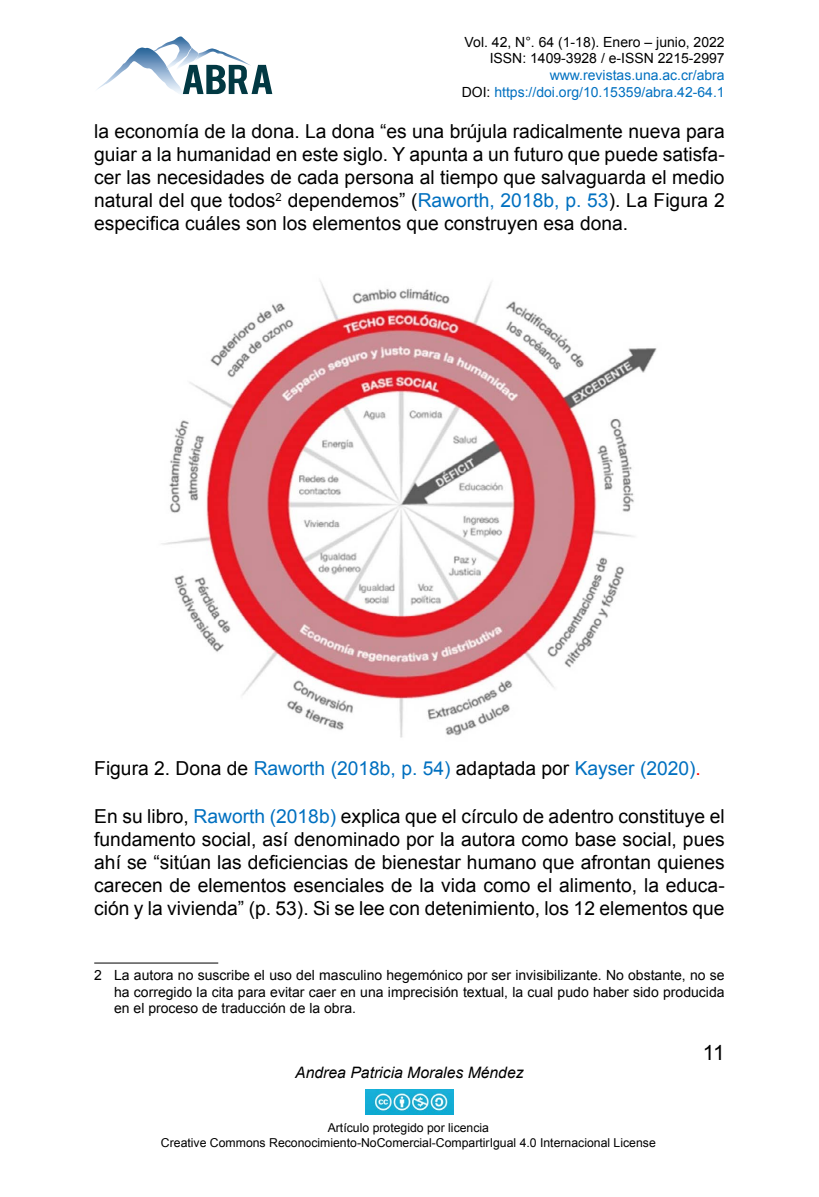
<style>
.page{position:relative;width:819px;height:1197px;background:#fff}
.page>*{position:absolute;margin:0;border:0;box-sizing:border-box;transform-origin:0 0}
.t1{font:21px "Arial";color:#000}
.t2{font:19.25px/23.1px "Arial";color:#000;text-align:justify}
.t3{font:19.25px "Arial";color:#0070c0}
.t4{font:italic 15.75px "Arial";color:#000}
.t5{font:14px/16.8px "Arial";color:#000;text-align:right}
.t6{font:14px/16.8px "Arial";color:#0070c0;text-align:right}
.t7{font:12.25px/14.7px "Arial";color:#000;text-align:center}
.s1{color:#000}
.s2{color:#0070c0}
.s3{color:#f00}
</style>
<div class="page">
<img style="left:158px;top:36px;width:36px;height:18px">
<img style="left:98px;top:48px;width:86px;height:47px">
<img style="left:154px;top:51px;width:14px;height:19px">
<img style="left:194px;top:48px;width:34px;height:6px">
<svg style="left:183px;top:54px;width:89px;height:40px"></svg>
<img style="left:366px;top:1089px;width:88px;height:26px">
<img style="left:161px;top:280px;width:496px;height:458px">
<hr style="left:94px;top:963px;width:124px;height:1px;background:#000">
<p class="t5" style="left:465px;top:33px;width:262px">Vol. 42, N°. 64 (1-18). Enero – junio, 2022<br>ISSN: 1409-3928 / e-ISSN 2215-2997</p>
<p class="t6" style="left:462px;top:67px;width:265px">www.revistas.una.ac.cr/abra<br><span class="s1">DOI:</span> https://doi.org/10.15359/abra.42-64.1</p>
<p class="t2" style="left:94px;top:120px;width:632px">la economía de la dona. La dona “es una brújula radicalmente nueva para guiar a la humanidad en este siglo. Y apunta a un futuro que puede satisfa&shy;cer las necesidades de cada persona al tiempo que salvaguarda el medio natural del que todos<sup>2</sup> dependemos” (<span class="s2">Raworth, 2018b, p. 53</span>). La Figura 2 especifica cuáles son los elementos que construyen esa dona.</p>
<p class="t3" style="left:94px;top:756px;width:608px"><span class="s1">Figura 2. Dona de</span> Raworth (2018b, p. 54) <span class="s1">adaptada por</span> Kayser (2020)<span class="s3">.</span></p>
<p class="t2" style="left:94px;top:805px;width:632px">En su libro, <span class="s2">Raworth (2018b)</span> explica que el círculo de adentro constituye el fundamento social, así denominado por la autora como base social, pues ahí se “sitúan las deficiencias de bienestar humano que afrontan quienes carecen de elementos esenciales de la vida como el alimento, la educa&shy;ción y la vivienda” (p. 53). Si se lee con detenimiento, los 12 elementos que</p>
<p class="t5" style="left:114px;top:967px;width:612px;text-align:justify;text-indent:-20px">2 La autora no suscribe el uso del masculino hegemónico por ser invisibilizante. No obstante, no se ha corregido la cita para evitar caer en una imprecisión textual, la cual pudo haber sido producida en el proceso de traducción de la obra.</p>
<p class="t4" style="left:295px;top:1062px;width:230px">Andrea Patricia Morales Méndez</p>
<p class="t7" style="left:161px;top:1121px;width:496px">Artículo protegido por licencia<br>Creative Commons Reconocimiento-NoComercial-CompartirIgual 4.0 Internacional License</p>
<p class="t1" style="left:703px;top:1039px;width:23px">11</p>
</div>
